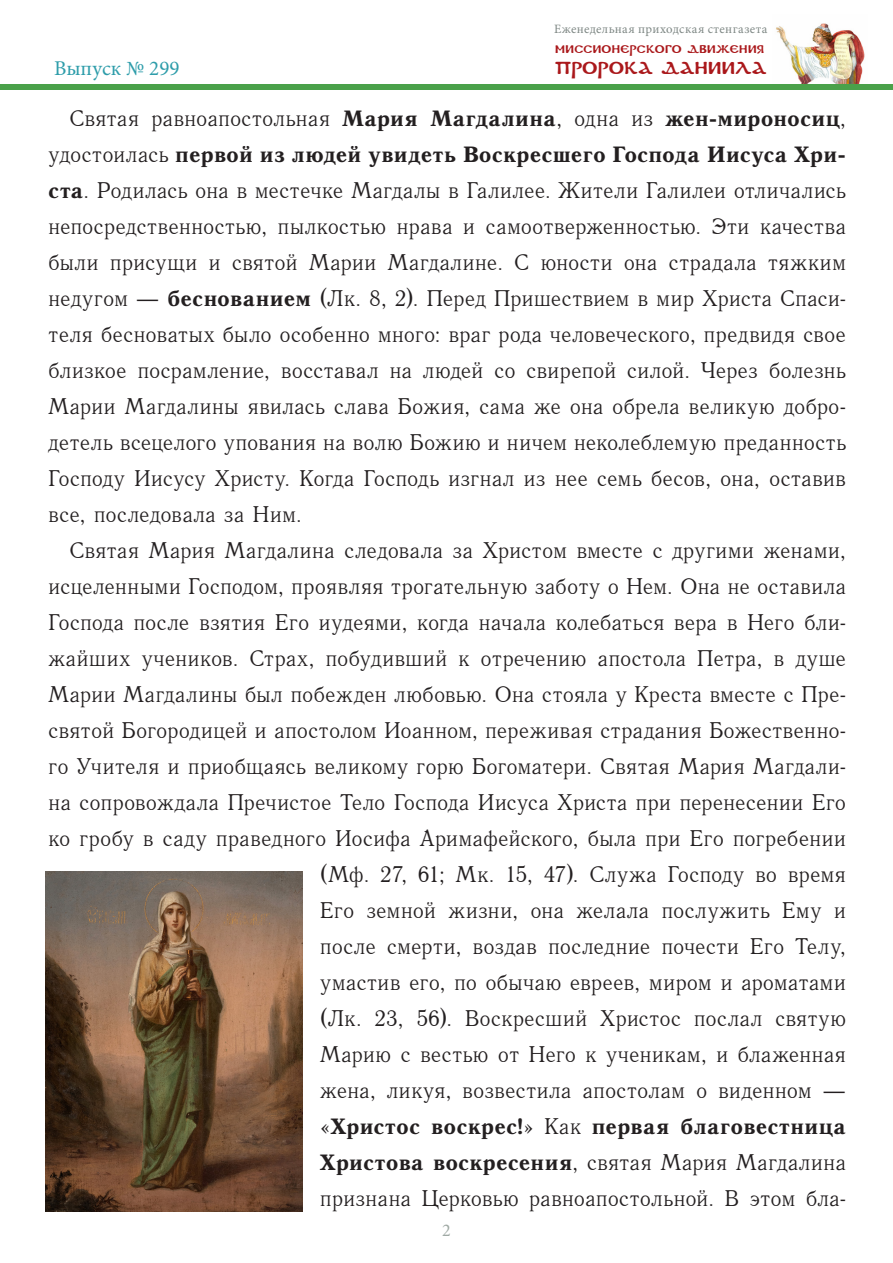
<style>
.page{position:relative;width:893px;height:1263px;background:#fff}
.page>*{position:absolute;margin:0;border:0;box-sizing:border-box;transform-origin:0 0}
._2__Основной_текст{font:22.5px/36px "Antiqua";letter-spacing:-.005em;color:#231f20;text-align:justify}
.t1{font:21px "Minion Pro";color:#2e9daa}
.t2{font:18px "Minion Pro";color:#9fa9a4}
.t3{font:17.1px "DS Coptic";letter-spacing:.01em;color:#aa181b}
.t4{font:12.75px "Minion Pro";letter-spacing:.03em;color:#7f8885}
.t5{font:10.95px "DS Coptic";letter-spacing:.025em;color:#aa181b}
.s1{font-weight:700}
</style>
<div class="page">
<img style="left:776px;top:23px;width:89px;height:61px">
<div style="left:0;top:84px;width:893px;height:5px;background:#4aa14a"></div>
<img style="left:45px;top:872px;width:258px;height:340px">
<p class="t1" style="left:54px;top:54px;width:127px">Выпуск № 299</p>
<p class="t4" style="left:554px;top:21px;width:215px">Еженедельная приходская стенгазета</p>
<p class="t5" style="left:555px;top:42px;width:210px">Миссионерского движения</p>
<p class="t3" style="left:555px;top:57px;width:213px">ПРОРОКА ДАНИИЛА</p>
<p class="_2__Основной_текст" style="left:48px;top:101px;width:800px;text-indent:21px">Святая равноапостольная <span class="s1">Мария Магдалина</span>, одна из <span class="s1">жен-мироносиц</span>, удостоилась <span class="s1">первой из людей увидеть Воскресшего Господа Иисуса Хри&shy;ста</span>. Родилась она в местечке Магдалы в Галилее. Жители Галилеи отличались непосредственностью, пылкостью нрава и самоотверженностью. Эти качества были присущи и святой Марии Магдалине. С юности она страдала тяжким недугом — <span class="s1">беснованием</span> (Лк. 8, 2). Перед Пришествием в мир Христа Спаси&shy;теля бесноватых было особенно много: враг рода человеческого, предвидя свое близкое посрамление, восставал на людей со свирепой силой. Через болезнь Марии Магдалины явилась слава Божия, сама же она обрела великую добро&shy;детель всецелого упования на волю Божию и ничем неколеблемую преданность Господу Иисусу Христу. Когда Господь изгнал из нее семь бесов, она, оставив все, последовала за Ним.</p>
<p class="_2__Основной_текст" style="left:48px;top:533px;width:799px;text-align:right">Святая Мария Магдалина следовала за Христом вместе с другими женами, исцеленными Господом, проявляя трогательную заботу о Нем. Она не оставила Господа после взятия Его иудеями, когда начала колебаться вера в Него бли&shy;жайших учеников. Страх, побудивший к отречению апостола Петра, в душе Марии Магдалины был побежден любовью. Она стояла у Креста вместе с Пре&shy;святой Богородицей и апостолом Иоанном, переживая страдания Божественно&shy;го Учителя и приобщаясь великому горю Богоматери. Святая Мария Магдали&shy;на сопровождала Пречистое Тело Господа Иисуса Христа при перенесении Его ко гробу в саду праведного Иосифа Аримафейского, была при Его погребении (Мф. 27, 61; Мк. 15, 47). Служа Господу во время<br>Его земной жизни, она желала послужить Ему и<br>после смерти, воздав последние почести Его Телу,<br>умастив его, по обычаю евреев, миром и ароматами<br>(Лк. 23, 56). Воскресший Христос послал святую<br>Марию с вестью от Него к ученикам, и блаженная<br>жена, ликуя, возвестила апостолам о виденном —<br>«<span class="s1">Христос воскрес!</span>» Как <span class="s1">первая благовестница<br>Христова воскресения</span>, святая Мария Магдалина<br>признана Церковью равноапостольной. В этом бла-</p>
<p class="t2" style="left:442px;top:1218px;width:10px">2</p>
</div>
